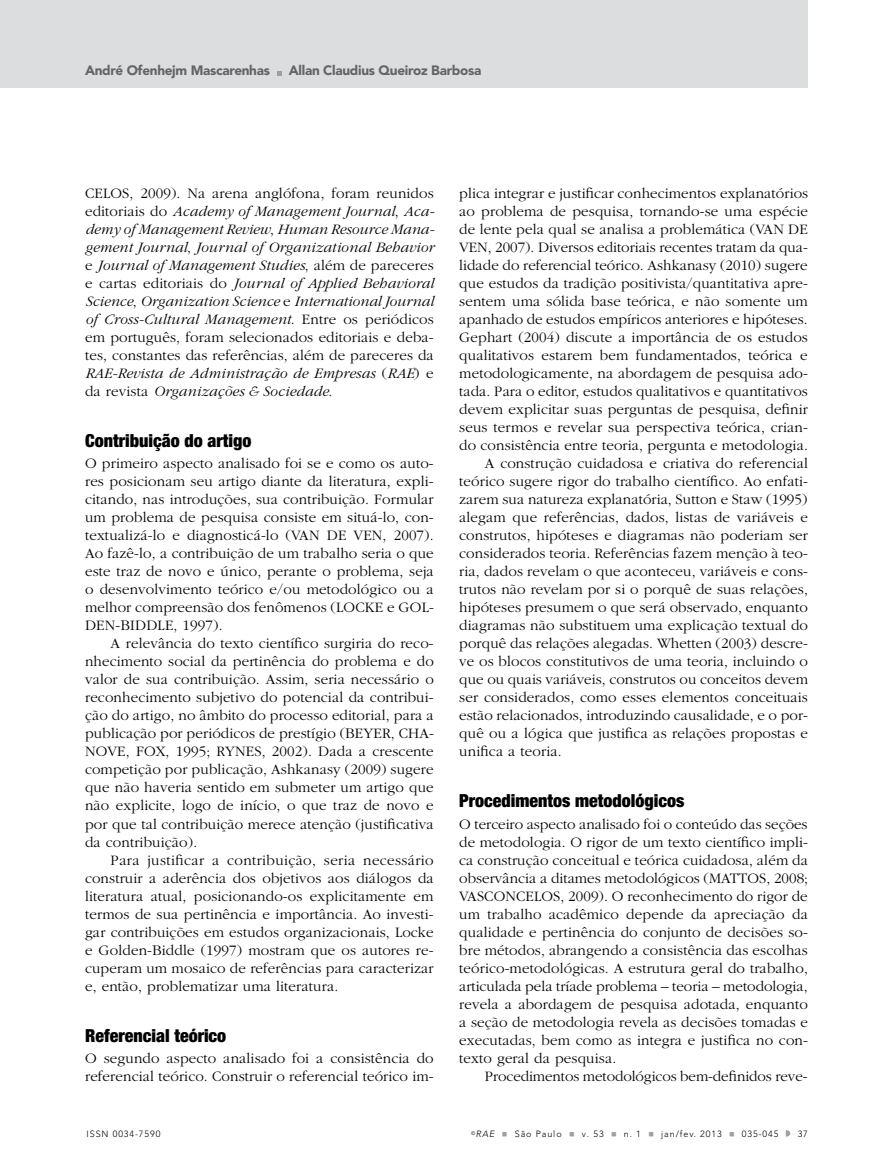
<style>
.page{position:relative;width:893px;height:1170px;background:#fff}
.page>*{position:absolute;margin:0;border:0;box-sizing:border-box;transform-origin:0 0}
.t1{font:900 condensed 18px "Helvetica Neue";color:#000}
.t2{font:300 15px/18px "Garamond";letter-spacing:.01em;color:#000;text-align:justify}
.t3{font:italic 300 15px/18px "Garamond";letter-spacing:.01em;color:#000;text-align:justify}
.t4{font:900 13.5px "Avenir LT Std";letter-spacing:-.02em;color:#636466}
.t5{font:300 9px "Avenir LT Std";letter-spacing:.1em;color:#000}
.s1{font-style:normal}
.s2{font-style:italic}
.s3{color:#9d9fa2}
</style>
<div class="page">
<div style="left:0;top:0;width:808px;height:87px;background:#dcddde"></div>
<svg style="left:277px;top:71px;width:5px;height:4px"></svg>
<svg style="left:786px;top:1130px;width:4px;height:6px"></svg>
<p class="t4" style="left:85px;top:62px;width:186px">André Ofenhejm Mascarenhas</p>
<p class="t4" style="left:289px;top:62px;width:194px">Allan Claudius Queiroz Barbosa</p>
<p class="t3" style="left:85px;top:185px;width:351px;text-indent:45px"><span class="s1">, 2009). Na arena anglófona, foram reunidos editoriais do</span> Academy of Management Journal<span class="s1">,</span> Aca&shy;demy of Management Review<span class="s1">,</span> Human Resource Mana&shy;gement Journal<span class="s1">,</span> Journal of Organizational Behavior <span class="s1">e</span> Journal of Management Studies<span class="s1">, além de pareceres e cartas editoriais do</span> Journal of Applied Behavioral Science<span class="s1">,</span> Organization Science <span class="s1">e</span> International Journal of Cross-Cultural Management<span class="s1">. Entre os periódicos em português, foram selecionados editoriais e deba&shy;tes, constantes das referências, além de pareceres da </span>RAE-Revista de Administração de Empresas <span class="s1">(</span>RAE<span class="s1">) e da revista</span> Organizações &amp; Sociedade<span class="s1">.</span></p>
<p class="t1" style="left:85px;top:430px;width:168px">Contribuição do artigo</p>
<p class="t2" style="left:85px;top:455px;width:350px">O primeiro aspecto analisado foi se e como os auto&shy;res posicionam seu artigo diante da literatura, expli&shy;citando, nas introduções, sua contribuição. Formular um problema de pesquisa consiste em situá-lo, con&shy;textualizá-lo e diagnosticá-lo (Van de Ven , 2007).<br>Ao fazê-lo, a contribuição de um trabalho seria o que este traz de novo e único, perante o problema, seja o desenvolvimento teórico e/ou metodológico ou a melhor compreensão dos fenômenos (LOCKE e GOL-DEN-BIDDLE, 1997).</p>
<p class="t2" style="left:85px;top:635px;width:350px;text-indent:26px">A relevância do texto científico surgiria do reco&shy;nhecimento social da pertinência do problema e do valor de sua contribuição. Assim, seria necessário o reconhecimento subjetivo do potencial da contribui&shy;ção do artigo, no âmbito do processo editorial, para a publicação por periódicos de prestígio (BEYER, CHA-NOVE, FOX, 1995; RYNES, 2002). Dada a crescente competição por publicação, Ashkanasy (2009) sugere que não haveria sentido em submeter um artigo que não explicite, logo de início, o que traz de novo e por que tal contribuição merece atenção (justificativa da contribuição).</p>
<p class="t2" style="left:85px;top:851px;width:350px;text-indent:26px">Para justificar a contribuição, seria necessário construir a aderência dos objetivos aos diálogos da literatura atual, posicionando-os explicitamente em termos de sua pertinência e importância. Ao investi&shy;gar contribuições em estudos organizacionais, Locke e Golden-Biddle (1997) mostram que os autores re&shy;cuperam um mosaico de referências para caracterizar e, então, problematizar uma literatura.</p>
<p class="t1" style="left:85px;top:1024px;width:143px">Referencial teórico</p>
<p class="t2" style="left:85px;top:1049px;width:350px">O segundo aspecto analisado foi a consistência do referencial teórico. Construir o referencial teórico im-</p>
<p class="t2" style="left:85px;top:185px;width:10px">celos</p>
<p class="t2" style="left:459px;top:185px;width:350px">plica integrar e justificar conhecimentos explanatórios</p>
<p class="t2" style="left:459px;top:203px;width:350px">ao problema de pesquisa, tornando-se uma espécie</p>
<p class="t2" style="left:459px;top:221px;width:340px">de lente pela qual se analisa a problemática (Van de</p>
<p class="t2" style="left:459px;top:239px;width:350px">Ven , 2007). Diversos editoriais recentes tratam da qua-</p>
<p class="t2" style="left:459px;top:257px;width:350px">lidade do referencial teórico. Ashkanasy (2010) sugere</p>
<p class="t2" style="left:459px;top:275px;width:350px">que estudos da tradição positivista/quantitativa apre-</p>
<p class="t2" style="left:459px;top:293px;width:350px">sentem uma sólida base teórica, e não somente um</p>
<p class="t2" style="left:459px;top:311px;width:350px">apanhado de estudos empíricos anteriores e hipóteses.</p>
<p class="t2" style="left:459px;top:329px;width:350px">Gephart (2004) discute a importância de os estudos</p>
<p class="t2" style="left:459px;top:347px;width:350px">qualitativos estarem bem fundamentados, teórica e</p>
<p class="t2" style="left:459px;top:365px;width:350px">metodologicamente, na abordagem de pesquisa ado-</p>
<p class="t2" style="left:459px;top:383px;width:350px">tada. Para o editor, estudos qualitativos e quantitativos</p>
<p class="t2" style="left:459px;top:401px;width:350px">devem explicitar suas perguntas de pesquisa, definir</p>
<p class="t2" style="left:459px;top:419px;width:350px">seus termos e revelar sua perspectiva teórica, crian-</p>
<p class="t2" style="left:459px;top:437px;width:350px">do consistência entre teoria, pergunta e metodologia.</p>
<p class="t2" style="left:485px;top:455px;width:325px">A construção cuidadosa e criativa do referencial</p>
<p class="t2" style="left:459px;top:473px;width:350px">teórico sugere rigor do trabalho científico. Ao enfati-</p>
<p class="t2" style="left:459px;top:491px;width:350px">zarem sua natureza explanatória, Sutton e Staw (1995)</p>
<p class="t2" style="left:459px;top:509px;width:350px">alegam que referências, dados, listas de variáveis e</p>
<p class="t2" style="left:459px;top:527px;width:350px">construtos, hipóteses e diagramas não poderiam ser</p>
<p class="t2" style="left:459px;top:545px;width:350px">considerados teoria. Referências fazem menção à teo-</p>
<p class="t2" style="left:459px;top:563px;width:350px">ria, dados revelam o que aconteceu, variáveis e cons-</p>
<p class="t2" style="left:459px;top:581px;width:350px">trutos não revelam por si o porquê de suas relações,</p>
<p class="t2" style="left:459px;top:599px;width:350px">hipóteses presumem o que será observado, enquanto</p>
<p class="t2" style="left:459px;top:617px;width:350px">diagramas não substituem uma explicação textual do</p>
<p class="t2" style="left:459px;top:635px;width:350px">porquê das relações alegadas. Whetten (2003) descre-</p>
<p class="t2" style="left:459px;top:653px;width:350px">ve os blocos constitutivos de uma teoria, incluindo o</p>
<p class="t2" style="left:459px;top:671px;width:350px">que ou quais variáveis, construtos ou conceitos devem</p>
<p class="t2" style="left:459px;top:689px;width:350px">ser considerados, como esses elementos conceituais</p>
<p class="t2" style="left:459px;top:707px;width:350px">estão relacionados, introduzindo causalidade, e o por-</p>
<p class="t2" style="left:459px;top:725px;width:350px">quê ou a lógica que justifica as relações propostas e</p>
<p class="t2" style="left:459px;top:743px;width:104px">unifica a teoria.</p>
<p class="t1" style="left:459px;top:790px;width:227px">Procedimentos metodológicos</p>
<p class="t2" style="left:459px;top:815px;width:350px">O terceiro aspecto analisado foi o conteúdo das seções de metodologia. O rigor de um texto científico impli&shy;ca construção conceitual e teórica cuidadosa, além da observância a ditames metodológicos (MATTOS, 2008; Vasconcelos</p>
<p class="t2" style="left:459px;top:887px;width:350px;text-indent:101px">, 2009). O reconhecimento do rigor de um trabalho acadêmico depende da apreciação da qualidade e pertinência do conjunto de decisões so&shy;bre métodos, abrangendo a consistência das escolhas teórico-metodológicas. A estrutura geral do trabalho, articulada pela tríade problema – teoria – metodologia, revela a abordagem de pesquisa adotada, enquanto a seção de metodologia revela as decisões tomadas e executadas, bem como as integra e justifica no con&shy;texto geral da pesquisa.</p>
<p class="t2" style="left:485px;top:1067px;width:324px">Procedimentos metodológicos bem-definidos reve-</p>
<p class="t5" style="left:87px;top:1128px;width:75px">ISSN 0034-7590</p>
<p class="t5" style="left:471px;top:1128px;width:309px"><sup>©</sup><span class="s2">RAE</span> <span class="s3">■</span> São Paulo <span class="s3">■</span> v. 53 <span class="s3">■</span> n. 1 <span class="s3">■</span> jan/fev. 2013 <span class="s3">■</span> 035-045</p>
<p class="t5" style="left:798px;top:1128px;width:12px">37</p>
</div>
